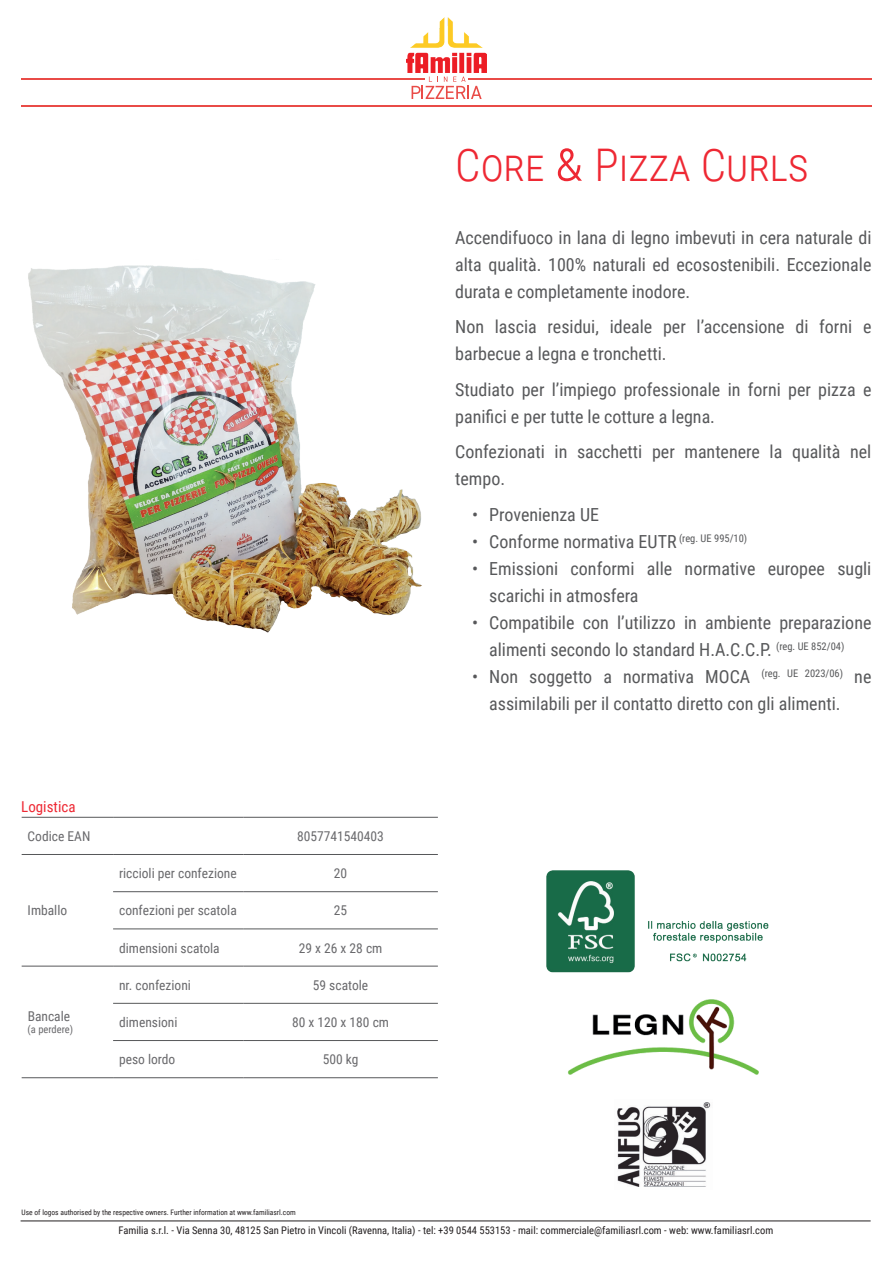
<style>
.page{position:relative;width:893px;height:1263px;background:#fff}
.page>*{position:absolute;margin:0;border:0;box-sizing:border-box;transform-origin:0 0}
.t1{font:300 45px "Roboto Condensed";color:#ee2833}
.t2{font:18px/27px "Roboto Condensed";color:#57585a}
.t3{font:15px "Roboto Condensed";color:#ee2833}
.t4{font:13.5px "Roboto Condensed";color:#69696c}
.t5{font:10.5px "Roboto Condensed";color:#231f20}
.t6{font:10.5px "Roboto Condensed";color:#69696c}
.t7{font:7.5px "Roboto Condensed";color:#231f20}
.s1{font-size:56.25px}
</style>
<div class="page">
<img style="left:406px;top:17px;width:81px;height:56px">
<hr style="left:21px;top:1221px;width:850px;height:1px;background:#231f20">
<svg style="left:412px;top:77px;width:70px;height:22px"></svg>
<hr style="left:21px;top:78px;width:403px;height:1px;background:#e94b47">
<hr style="left:21px;top:105px;width:851px;height:1px;background:#e94b47">
<hr style="left:469px;top:78px;width:403px;height:1px;background:#e94b47">
<hr style="left:22px;top:817px;width:91px;height:1px;background:#57585a">
<hr style="left:113px;top:817px;width:130px;height:1px;background:#57585a">
<hr style="left:243px;top:817px;width:195px;height:1px;background:#57585a">
<hr style="left:22px;top:854px;width:91px;height:1px;background:#57585a">
<hr style="left:113px;top:854px;width:130px;height:1px;background:#57585a">
<hr style="left:243px;top:854px;width:195px;height:1px;background:#57585a">
<hr style="left:113px;top:891px;width:130px;height:1px;background:#57585a">
<hr style="left:243px;top:891px;width:195px;height:1px;background:#57585a">
<hr style="left:113px;top:929px;width:130px;height:1px;background:#57585a">
<hr style="left:243px;top:929px;width:195px;height:1px;background:#57585a">
<hr style="left:22px;top:966px;width:91px;height:1px;background:#57585a">
<hr style="left:113px;top:966px;width:130px;height:1px;background:#57585a">
<hr style="left:243px;top:966px;width:195px;height:1px;background:#57585a">
<hr style="left:113px;top:1003px;width:130px;height:1px;background:#57585a">
<hr style="left:243px;top:1003px;width:195px;height:1px;background:#57585a">
<hr style="left:113px;top:1040px;width:130px;height:1px;background:#57585a">
<hr style="left:243px;top:1040px;width:195px;height:1px;background:#57585a">
<hr style="left:22px;top:1077px;width:91px;height:1px;background:#57585a">
<hr style="left:113px;top:1077px;width:130px;height:1px;background:#57585a">
<hr style="left:243px;top:1077px;width:195px;height:1px;background:#57585a">
<img style="left:28px;top:265px;width:394px;height:368px">
<img style="left:617px;top:1102px;width:94px;height:85px">
<img style="left:567px;top:999px;width:192px;height:76px">
<img style="left:546px;top:870px;width:223px;height:103px">
<h1 class="t1" style="left:455px;top:133px;width:355px">Core <span class="s1">&amp;</span> Pizza Curls</h1>
<p class="t3" style="left:21px;top:796px;width:56px">Logistica</p>
<p class="t4" style="left:28px;top:827px;width:64px">Codice EAN</p>
<p class="t4" style="left:297px;top:827px;width:88px">8057741540403</p>
<p class="t4" style="left:28px;top:901px;width:41px">Imballo</p>
<p class="t4" style="left:28px;top:1006px;width:44px">Bancale</p>
<p class="t6" style="left:28px;top:1022px;width:47px">(a perdere)</p>
<p class="t4" style="left:119px;top:864px;width:119px">riccioli per confezione</p>
<p class="t4" style="left:334px;top:864px;width:15px">20</p>
<p class="t4" style="left:119px;top:901px;width:119px">confezioni per scatola</p>
<p class="t4" style="left:334px;top:901px;width:15px">25</p>
<p class="t4" style="left:119px;top:938px;width:102px">dimensioni scatola</p>
<p class="t4" style="left:299px;top:938px;width:85px">29 x 26 x 28 cm</p>
<p class="t4" style="left:119px;top:975px;width:73px">nr. confezioni</p>
<p class="t4" style="left:313px;top:975px;width:57px">59 scatole</p>
<p class="t4" style="left:119px;top:1013px;width:60px">dimensioni</p>
<p class="t4" style="left:292px;top:1013px;width:99px">80 x 120 x 180 cm</p>
<p class="t4" style="left:119px;top:1050px;width:58px">peso lordo</p>
<p class="t4" style="left:323px;top:1050px;width:37px">500 kg</p>
<p class="t7" style="left:22px;top:1207px;width:276px">Use of logos authorised by the respective owners. Further information at www.familiasrl.com</p>
<p class="t2" style="left:455px;top:223px;width:418px;text-align:justify">Accendifuoco in lana di legno imbevuti in cera naturale di alta qualità. 100% naturali ed ecosostenibili. Eccezionale durata e completamente inodore.</p>
<p class="t2" style="left:455px;top:313px;width:418px">Non lascia residui, ideale per l’accensione di forni e barbecue a legna e tronchetti.</p>
<p class="t2" style="left:455px;top:375px;width:418px">Studiato per l’impiego professionale in forni per pizza e panifici e per tutte le cotture a legna.</p>
<p class="t2" style="left:455px;top:438px;width:418px">Confezionati in sacchetti per mantenere la qualità nel tempo.</p>
<p class="t2" style="left:472px;top:500px;width:128px">• Provenienza UE</p>
<p class="t2" style="left:472px;top:527px;width:277px">• Conforme normativa EUTR <sup>(reg.</sup> <sup>UE</sup> <sup>995/10)</sup></p>
<p class="t2" style="left:489px;top:554px;width:384px;text-indent:-17px">• Emissioni conformi alle normative europee sugli scarichi in atmosfera</p>
<p class="t2" style="left:472px;top:608px;width:401px;text-align:center">• Compatibile con l’utilizzo in ambiente preparazione alimenti secondo lo standard H.A.C.C.P. <sup>(reg.</sup> <sup>UE</sup> <sup>852/04)</sup></p>
<p class="t2" style="left:489px;top:662px;width:384px;text-indent:-17px">• Non soggetto a normativa MOCA <sup>(reg.</sup> <sup>UE</sup> <sup>2023/06)</sup> ne assimilabili per il contatto diretto con gli alimenti.</p>
<p class="t5" style="left:119px;top:1222px;width:656px">Familia s.r.l. - Via Senna 30, 48125 San Pietro in Vincoli (Ravenna, Italia) - tel: +39 0544 553153 - mail: commerciale@familiasrl.com - web: www.familiasrl.com</p>
</div>
